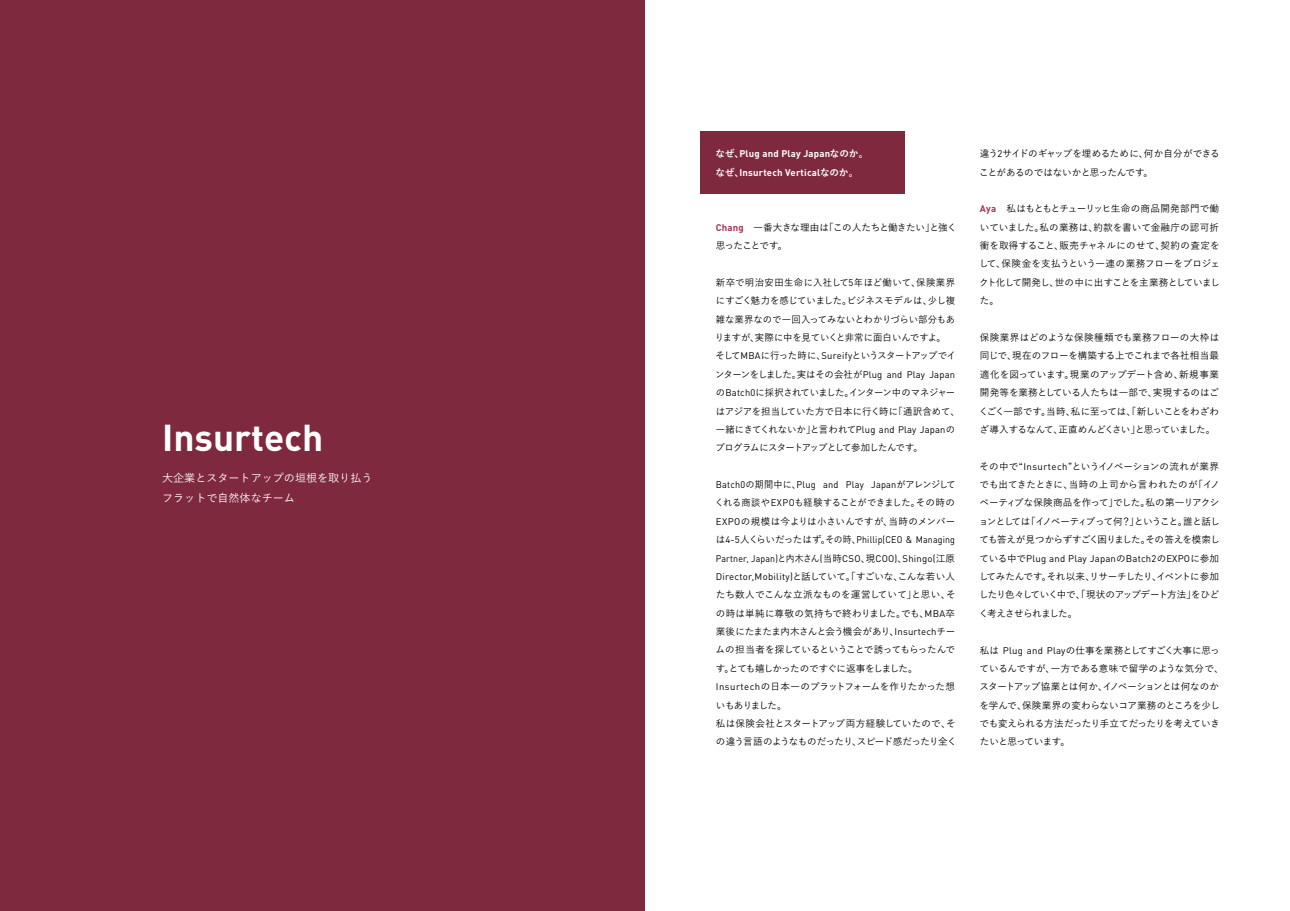
<style>
.page{position:relative;width:1290px;height:911px;background:#fff}
.page>*{position:absolute;margin:0;border:0;box-sizing:border-box;transform-origin:0 0}
.t1{font:700 37px "DIN Pro";color:#fff}
.t2{font:500 11.12px/19.4px "Yu Go";color:#fff}
.t3{font:500 9.62px/18.4px "Yu Go";letter-spacing:-.03em;color:#000}
.t4{font:9.62px/18.4px "DIN Pro";letter-spacing:.02em;color:#000}
.t5{font:500 9.62px/18.4px "Yu Go";letter-spacing:-.005em;color:#000;scale:.96 1}
.t6{font:700 9.62px/18.4px "DIN Pro";letter-spacing:.02em;color:#fff}
.t7{font:500 9.62px/18.4px "Yu Go";letter-spacing:-.055em;color:#000}
.t8{font:9.62px "DIN Pro";letter-spacing:.02em;color:#000;scale:.96 1}
.s1{font-family:"Yu Go"}
.s2{font-family:"DIN Pro";font-weight:700;color:#a23554}
.s3{font-family:"DIN Pro";font-weight:400}
.s4{font-family:"Yu Go";font-weight:500}
</style>
<div class="page">
<div style="left:700px;top:131px;width:205px;height:62px;background:#7e293e"></div>
<div style="left:0;top:0;width:645px;height:911px;background:#7e293e"></div>
<h1 class="t1" style="left:162px;top:408px;width:163px">Insurtech</h1>
<p class="t2" style="left:162px;top:467px;width:212px">大企業とスタートアップの垣根を取り払うフラットで自然体なチーム</p>
<p class="t6" style="left:715px;top:144px;width:154px"><span class="s1">なぜ、</span>Plug and Play Japan<span class="s1">なのか。なぜ、</span>Insurtech Vertical<span class="s1">なのか。</span></p>
<p class="t7" style="left:716px;top:217px;width:242px"><span class="s2">Chang</span> 一番大きな理由は「この人たちと働きたい」と強く思ったことです。</p>
<p class="t3" style="left:715px;top:272px;width:246px">新卒で明治安田生命に入社して<span class="s3">5</span>年ほど働いて、保険業界にすごく魅力を感じていました。ビジネスモデルは、少し複雑な業界なので一回入ってみないとわかりづらい部分もありますが、実際に中を見ていくと非常に面白いんですよ。<br>そして<span class="s3">MBA</span>に行った時に、<span class="s3">Sureify</span>というスタートアップでインターンをしました。実はその会社が<span class="s3">Plug and Play Japan</span>の<span class="s3">Batch0</span>に採択されていました。インターン中のマネジャーはアジアを担当していた方で日本に行く時に「通訳含めて、一緒にきてくれないか」と言われて<span class="s3">Plug and Play Japan</span>のプログラムにスタートアップとして参加したんです。</p>
<p class="t8" style="left:716px;top:477px;width:251px">Batch0<span class="s4">の期間中に、</span>Plug and Play Japan<span class="s4">がアレンジして</span></p>
<p class="t5" style="left:715px;top:492px;width:252px">くれる商談や<span class="s3">EXPO</span>も経験することができました。その時の<br><span class="s3">EXPO</span>の規模は今よりは小さいんですが、当時のメンバー</p>
<p class="t4" style="left:716px;top:530px;width:241px"><span class="s4">は</span>4-5<span class="s4">人くらいだったはず。その時、</span>Phillip(CEO &amp; Managing<br>Partner, Japan)<span class="s4">と内木さん</span>(<span class="s4">当時</span>CSO<span class="s4">、現</span>COO)<span class="s4">、</span>Shingo(<span class="s4">江原</span></p>
<p class="t3" style="left:715px;top:566px;width:243px"><span class="s3">Director,Mobility)</span>と話していて。「すごいな、こんな若い人たち数人でこんな立派なものを運営していて」と思い、その時は単純に尊敬の気持ちで終わりました。でも、<span class="s3">MBA</span>卒業後にたまたま内木さんと会う機会があり、<span class="s3">Insurtech</span>チームの担当者を探しているということで誘ってもらったんです。とても嬉しかったのですぐに返事をしました。<br><span class="s3">Insurtech</span>の日本一のプラットフォームを作りたかった想いもありました。<br>私は保険会社とスタートアップ両方経験していたので、その違う言語のようなものだったり、スピード感だったり全く</p>
<p class="t3" style="left:979px;top:143px;width:242px">違う<span class="s3">2</span>サイドのギャップを埋めるために、何か自分ができることがあるのではないかと思ったんです。</p>
<p class="t3" style="left:979px;top:198px;width:243px;text-align:justify"><span class="s2">Aya</span> 私はもともとチューリッヒ生命の商品開発部門で働いていました。私の業務は、約款を書いて金融庁の認可折衝を取得すること、販売チャネルにのせて、契約の査定をして、保険金を支払うという一連の業務フローをプロジェクト化して開発し、世の中に出すことを主業務としていました。</p>
<p class="t3" style="left:979px;top:327px;width:242px;text-align:justify">保険業界はどのような保険種類でも業務フローの大枠は同じで、現在のフローを構築する上でこれまで各社相当最適化を図っています。現業のアップデート含め、新規事業開発等を業務としている人たちは一部で、実現するのはごくごく一部です。当時、私に至っては、「新しいことをわざわざ導入するなんて、正直めんどくさい」と思っていました。</p>
<p class="t3" style="left:979px;top:456px;width:243px;text-align:justify">その中で“<span class="s3">Insurtech</span>”というイノベーションの流れが業界でも出てきたときに、当時の上司から言われたのが「イノベーティブな保険商品を作って」でした。私の第一リアクションとしては「イノベーティブって何？」ということ。誰と話しても答えが見つからずすごく困りました。その答えを模索し</p>
<p class="t4" style="left:979px;top:548px;width:241px"><span class="s4">ている中で</span>Plug and Play Japan<span class="s4">の</span>Batch2<span class="s4">の</span>EXPO<span class="s4">に参加</span></p>
<p class="t3" style="left:979px;top:566px;width:242px;text-align:justify">してみたんです。それ以来、リサーチしたり、イベントに参加したり色々していく中で、「現状のアップデート方法」をひどく考えさせられました。</p>
<p class="t3" style="left:979px;top:639px;width:246px">私は <span class="s3">Plug and Play</span>の仕事を業務としてすごく大事に思っているんですが、一方である意味で留学のような気分で、スタートアップ協業とは何か、イノベーションとは何なのかを学んで、保険業界の変わらないコア業務のところを少しでも変えられる方法だったり手立てだったりを考えていきたいと思っています。</p>
</div>
